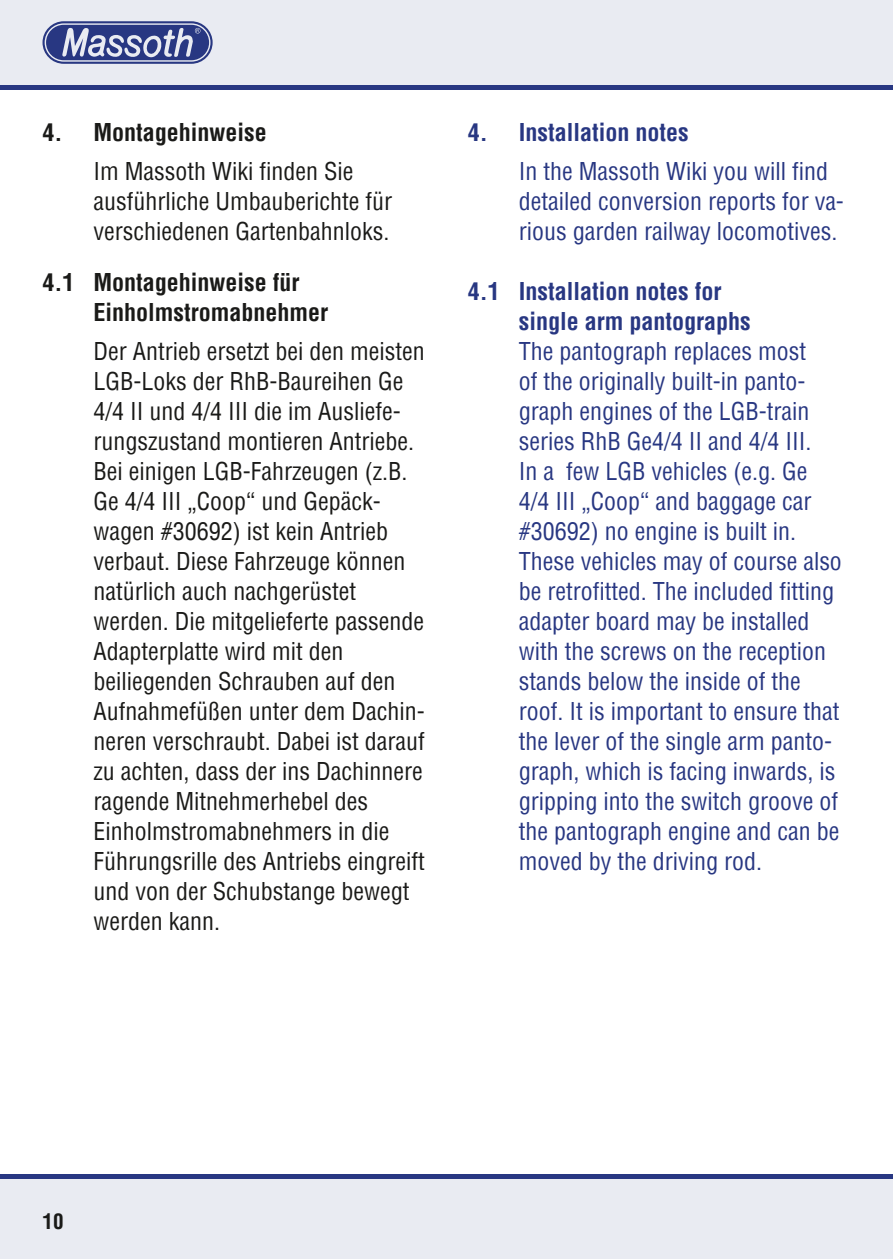
<style>
.page{position:relative;width:893px;height:1259px;background:#fff}
.page>*{position:absolute;margin:0;border:0;box-sizing:border-box;transform-origin:0 0}
.t1{font:condensed 24px/30px "Helvetica";color:#1a1a18}
.t2{font:condensed 24px/30px "Helvetica";color:#283782}
.t3{font:700 condensed 24px/30px "Helvetica";color:#283782}
.t4{font:700 condensed 24px/30px "Helvetica";color:#1a1a18}
.t5{font:700 condensed 21px "Helvetica";color:#1a1a18}
</style>
<div class="page">
<div style="left:0;top:1174px;width:893px;height:85px;background:#e9ebf2"></div>
<div style="left:0;top:0;width:893px;height:85px;background:#e9ebf2"></div>
<svg style="left:43px;top:21px;width:170px;height:43px"></svg>
<hr style="left:0;top:85px;width:893px;height:4px;background:#283782">
<hr style="left:0;top:1174px;width:893px;height:4px;background:#283782">
<p class="t4" style="left:43px;top:117px;width:226px">4. Montagehinweise</p>
<p class="t1" style="left:94px;top:156px;width:300px">Im Massoth Wiki finden Sie ausführliche Umbauberichte für verschiedenen Gartenbahnloks.</p>
<p class="t4" style="left:94px;top:267px;width:236px;text-indent:-51px">4.1 Montagehinweise für<br>Einholmstromabnehmer</p>
<p class="t1" style="left:94px;top:336px;width:333px">Der Antrieb ersetzt bei den meisten<br>LGB-Loks der RhB-Baureihen Ge<br>4/4 II und 4/4 III die im Ausliefe&shy;rungszustand montieren Antriebe.<br>Bei einigen LGB-Fahrzeugen (z.B.<br>Ge 4/4 III „Coop“ und Gepäck&shy;wagen #30692) ist kein Antrieb verbaut. Diese Fahrzeuge können natürlich auch nachgerüstet werden. Die mitgelieferte passende<br>Adapterplatte wird mit den beiliegenden Schrauben auf den<br>Aufnahmefüßen unter dem Dachin&shy;neren verschraubt. Dabei ist darauf zu achten, dass der ins Dachinnere ragende Mitnehmerhebel des<br>Einholmstromabnehmers in die<br>Führungsrille des Antriebs eingreift und von der Schubstange bewegt werden kann.</p>
<p class="t3" style="left:468px;top:117px;width:223px">4. Installation notes</p>
<p class="t2" style="left:519px;top:156px;width:327px">In the Massoth Wiki you will find detailed conversion reports for va&shy;rious garden railway locomotives.</p>
<p class="t3" style="left:519px;top:276px;width:233px;text-indent:-51px">4.1 Installation notes for single arm pantographs</p>
<p class="t2" style="left:519px;top:336px;width:325px">The pantograph replaces most<br>of the originally built-in panto&shy;graph engines of the LGB-train series RhB Ge4/4 II and 4/4 III.<br>In a few LGB vehicles (e.g. Ge<br>4/4 III „Coop“ and baggage car #30692) no engine is built in.<br>These vehicles may of course also be retrofitted. The included fitting adapter board may be installed with the screws on the reception stands below the inside of the roof. It is important to ensure that the lever of the single arm panto&shy;graph, which is facing inwards, is gripping into the switch groove of the pantograph engine and can be moved by the driving rod.</p>
<p class="t5" style="left:43px;top:1207px;width:22px">10</p>
</div>
